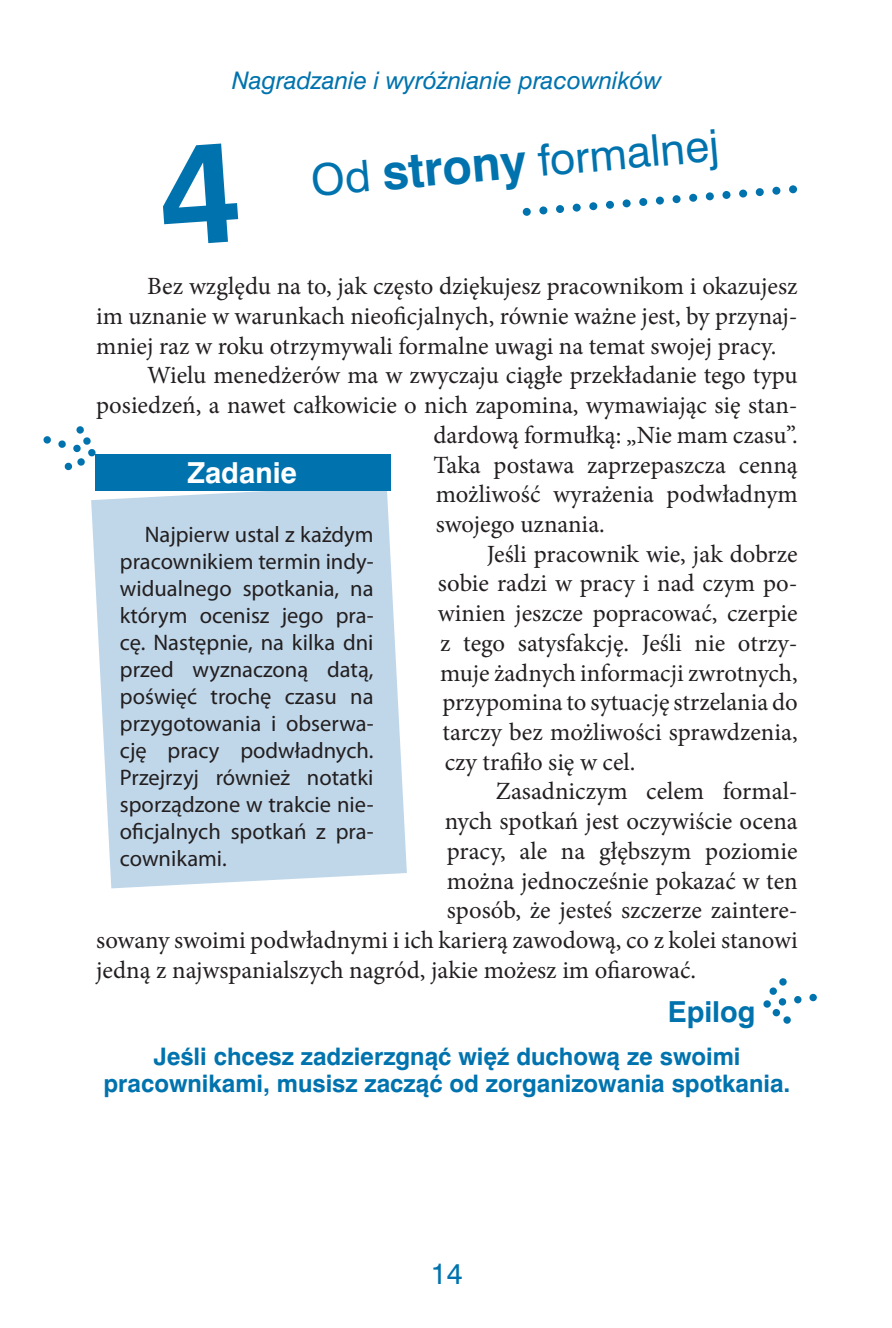
<style>
.page{position:relative;width:892px;height:1328px;background:#fff}
.page>*{position:absolute;margin:0;border:0;box-sizing:border-box;transform-origin:0 0}
.t1{font:40.5px "Swis 721 PL";color:#0073ae}
.t2{font:700 27px "Swis 721 PL";color:#fff}
.t3{font:700 27px "Swis 721 PL";color:#0073ae}
.t4{font:27px "Swis 721 PL";color:#0073ae}
.t5{font:24.75px "Minion Pro";color:#231f20}
.t6{font:22.5px/27px "Myriad Pro";color:#231f20;text-align:justify}
.t7{font:700 22.5px/27px "Swis 721 PL";color:#0073ae;text-align:center}
.t8{font:italic 22.5px "Swis 721 PL";color:#0073ae}
.s1{font-weight:700;font-size:45px}
</style>
<div class="page">
<div style="left:523px;top:208px;width:8px;height:8px;background:#0073ae;border-radius:50%"></div>
<svg style="left:539px;top:206px;width:9px;height:8px"></svg>
<div style="left:556px;top:205px;width:8px;height:8px;background:#0073ae;border-radius:50%"></div>
<svg style="left:572px;top:203px;width:9px;height:9px"></svg>
<div style="left:589px;top:202px;width:8px;height:8px;background:#0073ae;border-radius:50%"></div>
<div style="left:606px;top:201px;width:8px;height:8px;background:#0073ae;border-radius:50%"></div>
<div style="left:622px;top:199px;width:9px;height:8px;background:#0073ae;border-radius:50%"></div>
<div style="left:639px;top:198px;width:8px;height:8px;background:#0073ae;border-radius:50%"></div>
<div style="left:656px;top:196px;width:8px;height:9px;background:#0073ae;border-radius:50%"></div>
<div style="left:672px;top:195px;width:9px;height:8px;background:#0073ae;border-radius:50%"></div>
<div style="left:689px;top:194px;width:8px;height:8px;background:#0073ae;border-radius:50%"></div>
<div style="left:706px;top:192px;width:8px;height:8px;background:#0073ae;border-radius:50%"></div>
<div style="left:722px;top:191px;width:9px;height:8px;background:#0073ae;border-radius:50%"></div>
<div style="left:739px;top:189px;width:8px;height:9px;background:#0073ae;border-radius:50%"></div>
<div style="left:756px;top:188px;width:8px;height:8px;background:#0073ae;border-radius:50%"></div>
<svg style="left:772px;top:186px;width:9px;height:9px"></svg>
<div style="left:789px;top:185px;width:8px;height:8px;background:#0073ae;border-radius:50%"></div>
<div style="left:43px;top:436px;width:8px;height:8px;background:#0073ae;border-radius:3px"></div>
<div style="left:58px;top:440px;width:8px;height:8px;background:#0073ae;border-radius:3px"></div>
<svg style="left:73px;top:444px;width:8px;height:8px"></svg>
<svg style="left:88px;top:448px;width:8px;height:9px"></svg>
<div style="left:83px;top:437px;width:8px;height:8px;background:#0073ae;border-radius:3px"></div>
<div style="left:76px;top:426px;width:8px;height:8px;background:#0073ae;border-radius:3px"></div>
<div style="left:77px;top:458px;width:8px;height:8px;background:#0073ae;border-radius:3px"></div>
<svg style="left:64px;top:462px;width:9px;height:8px"></svg>
<svg style="left:91px;top:491px;width:316px;height:397px;background:#c5daeb"></svg>
<div style="left:95px;top:454px;width:296px;height:37px;background:#0073ae"></div>
<svg style="left:809px;top:993px;width:8px;height:8px"></svg>
<svg style="left:794px;top:995px;width:8px;height:8px"></svg>
<svg style="left:779px;top:997px;width:7px;height:8px"></svg>
<div style="left:763px;top:1000px;width:8px;height:7px;background:#0073ae;border-radius:50%"></div>
<svg style="left:772px;top:1008px;width:8px;height:8px"></svg>
<div style="left:783px;top:1016px;width:8px;height:7px;background:#0073ae;border-radius:50%"></div>
<div style="left:769px;top:987px;width:8px;height:8px;background:#0073ae;border-radius:50%"></div>
<svg style="left:779px;top:977px;width:8px;height:8px"></svg>
<p class="t8" style="left:232px;top:65px;width:431px">Nagradzanie i wyróżnianie pracowników</p>
<h1 class="t1" style="left:309px;top:154px;width:411px;rotate:-5deg">Od <span class="s1">strony</span> formalnej</h1>
<p class="t5" style="left:147px;top:270px;width:652px">Bez względu na to, jak często dziękujesz pracownikom i okazujesz</p>
<p class="t5" style="left:96px;top:299px;width:703px">im uznanie w warunkach nieoficjalnych, równie ważne jest, by przynaj-</p>
<p class="t5" style="left:96px;top:329px;width:682px">mniej raz w roku otrzymywali formalne uwagi na temat swojej pracy.</p>
<p class="t5" style="left:147px;top:359px;width:652px">Wielu menedżerów ma w zwyczaju ciągłe przekładanie tego typu</p>
<p class="t5" style="left:96px;top:388px;width:703px">posiedzeń, a nawet całkowicie o nich zapomina, wymawiając się stan-</p>
<p class="t5" style="left:433px;top:418px;width:366px">dardową formułką: „Nie mam czasu”.</p>
<p class="t5" style="left:433px;top:448px;width:366px">Taka postawa zaprzepaszcza cenną</p>
<p class="t5" style="left:436px;top:478px;width:364px">możliwość wyrażenia podwładnym</p>
<p class="t5" style="left:436px;top:507px;width:171px">swojego uznania.</p>
<p class="t5" style="left:487px;top:537px;width:313px">Jeśli pracownik wie, jak dobrze</p>
<p class="t5" style="left:438px;top:567px;width:361px">sobie radzi w pracy i nad czym po-</p>
<p class="t5" style="left:438px;top:596px;width:361px">winien jeszcze popracować, czerpie</p>
<p class="t5" style="left:440px;top:626px;width:359px">z tego satysfakcję. Jeśli nie otrzy-</p>
<p class="t5" style="left:440px;top:656px;width:359px">muje żadnych informacji zwrotnych,</p>
<p class="t5" style="left:442px;top:685px;width:357px">przypomina to sytuację strzelania do</p>
<p class="t5" style="left:442px;top:715px;width:357px">tarczy bez możliwości sprawdzenia,</p>
<p class="t5" style="left:445px;top:745px;width:192px">czy trafiło się w cel.</p>
<p class="t5" style="left:496px;top:775px;width:304px">Zasadniczym celem formal-</p>
<p class="t5" style="left:445px;top:804px;width:355px">nych spotkań jest oczywiście ocena</p>
<p class="t5" style="left:447px;top:834px;width:352px">pracy, ale na głębszym poziomie</p>
<p class="t5" style="left:447px;top:864px;width:352px">można jednocześnie pokazać w ten</p>
<p class="t5" style="left:447px;top:893px;width:352px">sposób, że jesteś szczerze zaintere-</p>
<p class="t5" style="left:96px;top:923px;width:703px">sowany swoimi podwładnymi i ich karierą zawodową, co z kolei stanowi</p>
<p class="t5" style="left:96px;top:953px;width:602px">jedną z najwspanialszych nagród, jakie możesz im ofiarować.</p>
<p class="t2" style="left:188px;top:455px;width:111px">Zadanie</p>
<p class="t6" style="left:120px;top:520px;width:255px;text-indent:25px">Najpierw ustal z każdym pracownikiem termin indy&shy;widualnego spotkania, na którym ocenisz jego pra&shy;cę. Następnie, na kilka dni przed wyznaczoną datą, poświęć trochę czasu na przygotowania i obserwa&shy;cję pracy podwładnych.<br>Przejrzyj również notatki sporządzone w trakcie nie&shy;oficjalnych spotkań z pra&shy;cownikami.</p>
<p class="t3" style="left:668px;top:994px;width:89px">Epilog</p>
<p class="t7" style="left:103px;top:1042px;width:688px">Jeśli chcesz zadzierzgnąć więź duchową ze swoimi pracownikami, musisz zacząć od zorganizowania spotkania.</p>
<p class="t4" style="left:431px;top:1255px;width:25px">14</p>
</div>
